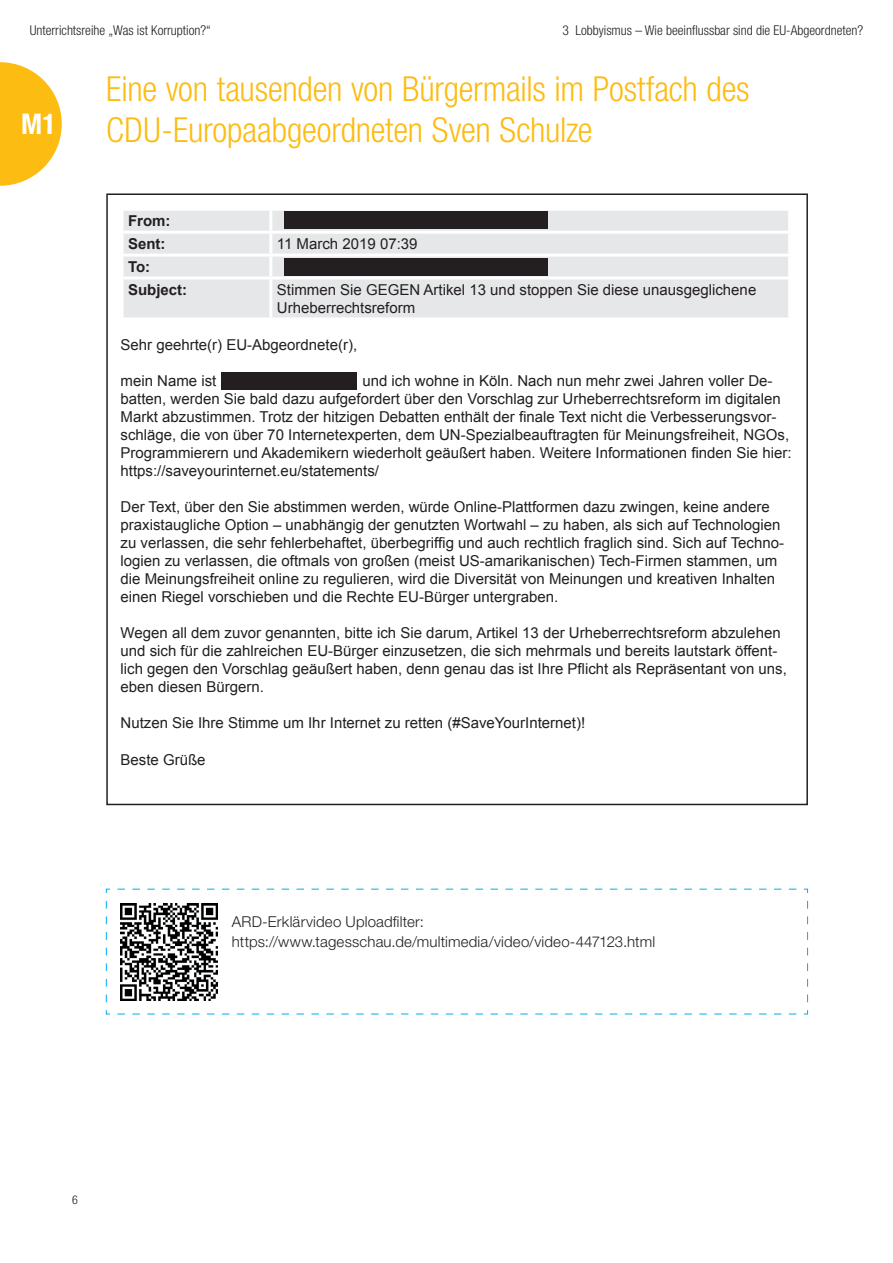
<style>
.page{position:relative;width:893px;height:1263px;background:#fff}
.page>*{position:absolute;margin:0;border:0;box-sizing:border-box;transform-origin:0 0}
.t1{font:300 condensed 34.5px/40.5px "Helvetica Neue LT Std";letter-spacing:-.005em;color:#fdbc12}
.t2{font:700 condensed 28.5px "Helvetica Neue LT Std";color:#fff}
.t3{font:15px/18px "Arial";color:#231f20}
.t4{font:300 15px/20.2px "Helvetica Neue LT Std";letter-spacing:.01em;color:#231f20}
.t5{font:700 15px/23px "Arial";color:#231f20}
.t6{font:300 condensed 13.5px "Helvetica Neue LT Std";color:#231f20}
.t7{font:300 condensed 12px "Helvetica Neue LT Std";color:#231f20}
</style>
<div class="page">
<svg style="left:0;top:62px;width:62px;height:124px"></svg>
<div style="left:124px;top:211px;width:664px;height:106px;background:#e6e7e9"></div>
<hr style="left:269px;top:211px;width:3px;height:20px;background:#fff">
<hr style="left:121px;top:231px;width:150px;height:3px;background:#fff">
<hr style="left:271px;top:231px;width:520px;height:3px;background:#fff">
<hr style="left:269px;top:234px;width:3px;height:20px;background:#fff">
<hr style="left:121px;top:254px;width:150px;height:3px;background:#fff">
<hr style="left:271px;top:254px;width:520px;height:3px;background:#fff">
<hr style="left:269px;top:257px;width:3px;height:19px;background:#fff">
<hr style="left:121px;top:276px;width:150px;height:3px;background:#fff">
<hr style="left:271px;top:276px;width:520px;height:3px;background:#fff">
<hr style="left:269px;top:279px;width:3px;height:38px;background:#fff">
<div style="left:284px;top:211px;width:264px;height:17px;background:#231f20"></div>
<div style="left:284px;top:258px;width:264px;height:17px;background:#231f20"></div>
<div style="left:221px;top:373px;width:135px;height:17px;background:#231f20"></div>
<svg style="left:106px;top:888px;width:702px;height:127px"></svg>
<p class="t6" style="left:30px;top:23px;width:183px">Unterrichtsreihe „Was ist Korruption?“</p>
<p class="t6" style="left:562px;top:23px;width:302px">3 Lobbyismus – Wie beeinflussbar sind die EU-Abgeordneten?</p>
<h2 class="t2" style="left:21px;top:107px;width:36px">M1</h2>
<h1 class="t1" style="left:106px;top:68px;width:645px">Eine von tausenden von Bürgermails im Postfach des<br>CDU-Europaabgeordneten Sven Schulze</h1>
<p class="t5" style="left:128px;top:210px;width:44px">From:<br>Sent:</p>
<p class="t3" style="left:277px;top:235px;width:142px">11 March 2019 07:39</p>
<p class="t5" style="left:128px;top:256px;width:61px">To:<br>Subject:</p>
<p class="t3" style="left:277px;top:281px;width:481px">Stimmen Sie GEGEN Artikel 13 und stoppen Sie diese unausgeglichene<br>Urheberrechtsreform</p>
<p class="t3" style="left:121px;top:336px;width:238px">Sehr geehrte(r) EU-Abgeordnete(r),</p>
<p class="t3" style="left:121px;top:372px;width:97px">mein Name ist</p>
<p class="t3" style="left:121px;top:372px;width:672px;text-indent:242px">und ich wohne in Köln. Nach nun mehr zwei Jahren voller De&shy;batten, werden Sie bald dazu aufgefordert über den Vorschlag zur Urheberrechtsreform im digitalen Markt abzustimmen. Trotz der hitzigen Debatten enthält der finale Text nicht die Verbesserungsvor&shy;schläge, die von über 70 Internetexperten, dem UN-Spezialbeauftragten für Meinungsfreiheit, NGOs, Programmierern und Akademikern wiederholt geäußert haben. Weitere Informationen finden Sie hier: https://saveyourinternet.eu/statements/</p>
<p class="t3" style="left:121px;top:498px;width:665px">Der Text, über den Sie abstimmen werden, würde Online-Plattformen dazu zwingen, keine andere praxistaugliche Option – unabhängig der genutzten Wortwahl – zu haben, als sich auf Technologien zu verlassen, die sehr fehlerbehaftet, überbegriffig und auch rechtlich fraglich sind. Sich auf Techno&shy;logien zu verlassen, die oftmals von großen (meist US-amarikanischen) Tech-Firmen stammen, um die Meinungsfreiheit online zu regulieren, wird die Diversität von Meinungen und kreativen Inhalten einen Riegel vorschieben und die Rechte EU-Bürger untergraben.</p>
<p class="t3" style="left:121px;top:624px;width:668px">Wegen all dem zuvor genannten, bitte ich Sie darum, Artikel 13 der Urheberrechtsreform abzulehen und sich für die zahlreichen EU-Bürger einzusetzen, die sich mehrmals und bereits lautstark öffent&shy;lich gegen den Vorschlag geäußert haben, denn genau das ist Ihre Pflicht als Repräsentant von uns, eben diesen Bürgern.</p>
<p class="t3" style="left:121px;top:714px;width:466px">Nutzen Sie Ihre Stimme um Ihr Internet zu retten (#SaveYourInternet)!</p>
<p class="t3" style="left:121px;top:750px;width:87px">Beste Grüße</p>
<p class="t4" style="left:232px;top:911px;width:425px">ARD-Erklärvideo Uploadfilter: https://www.tagesschau.de/multimedia/video/video-447123.html</p>
<p class="t7" style="left:72px;top:1192px;width:7px">6</p>
</div>
